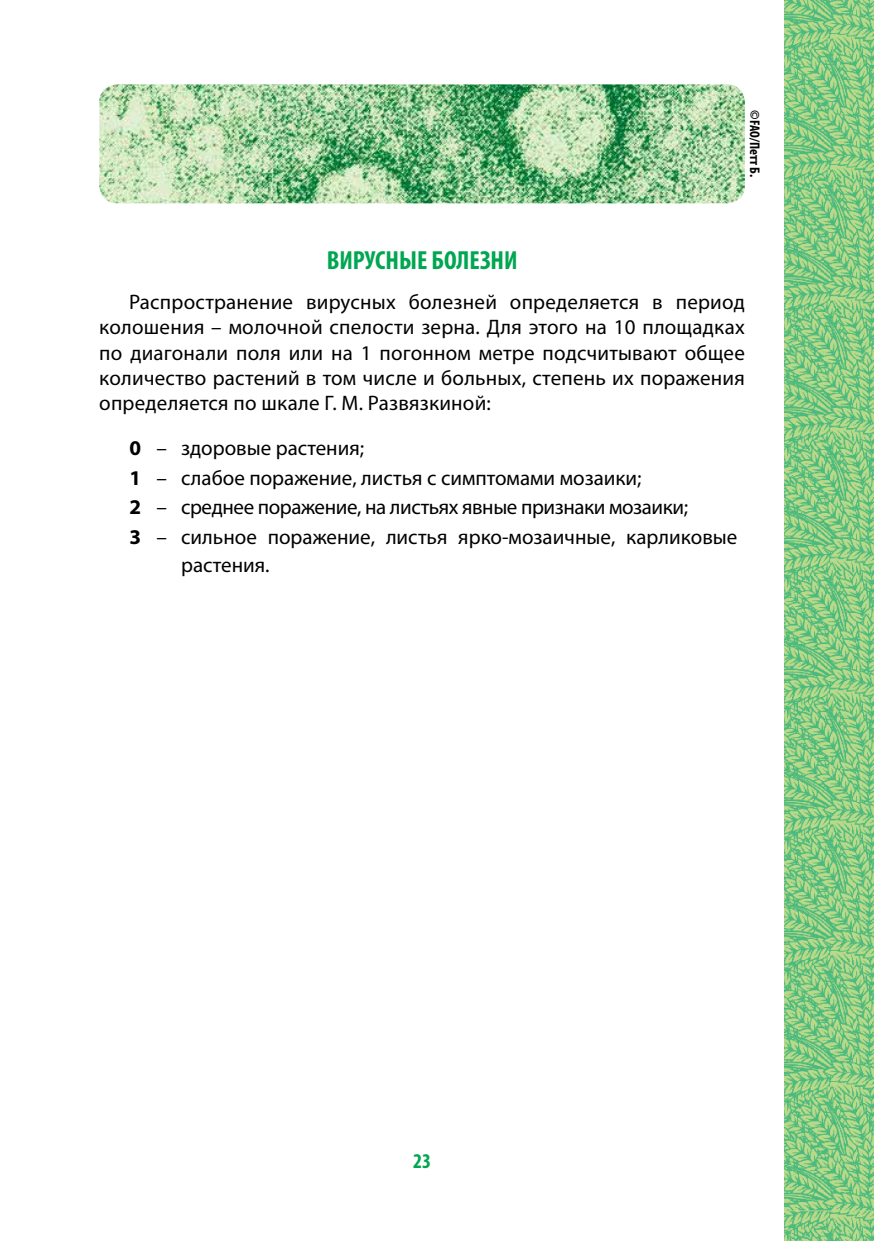
<style>
.page{position:relative;width:874px;height:1241px;background:#fff}
.page>*{position:absolute;margin:0;border:0;box-sizing:border-box;transform-origin:0 0}
.t1{font:700 condensed 26.25px "Myriad Pro";color:#00a651}
.t2{font:21px/25.2px "Myriad Pro";color:#000;text-align:justify}
.t3{font:21px "Myriad Pro";letter-spacing:-.02em;color:#000}
.t4{font:700 condensed 21px "Myriad Pro";color:#00a651}
.t5{font:700 condensed 14px "Myriad Pro";letter-spacing:-.005em;color:#000}
.s1{font-weight:700}
</style>
<div class="page">
<img style="left:784px;top:0;width:89px;height:1240px">
<img style="left:99px;top:84px;width:645px;height:119px">
<p class="t5" style="left:763px;top:110px;width:68px;rotate:90deg">©FAO/Петт Б.</p>
<p class="t1" style="left:326px;top:244px;width:192px">ВИРУСНЫЕ БОЛЕЗНИ</p>
<p class="t2" style="left:99px;top:289px;width:646px;text-indent:30px">Распространение вирусных болезней определяется в период колошения – молочной спелости зерна. Для этого на 10 площадках по диагонали поля или на 1 погонном метре подсчитывают общее количество растений в том числе и больных, степень их поражения определяется по шкале Г. М. Развязкиной:</p>
<p class="t2" style="left:129px;top:434px;width:236px"><span class="s1">0</span> – здоровые растения;</p>
<p class="t2" style="left:129px;top:464px;width:513px"><span class="s1">1</span> – слабое поражение, листья с симптомами мозаики;</p>
<p class="t3" style="left:129px;top:494px;width:559px"><span class="s1">2</span> – среднее поражение, на листьях явные признаки мозаики;</p>
<p class="t2" style="left:129px;top:524px;width:609px"><span class="s1">3</span> – сильное поражение, листья ярко-мозаичные, карликовые</p>
<p class="t2" style="left:181px;top:552px;width:90px">растения.</p>
<p class="t4" style="left:413px;top:1147px;width:19px">23</p>
</div>
